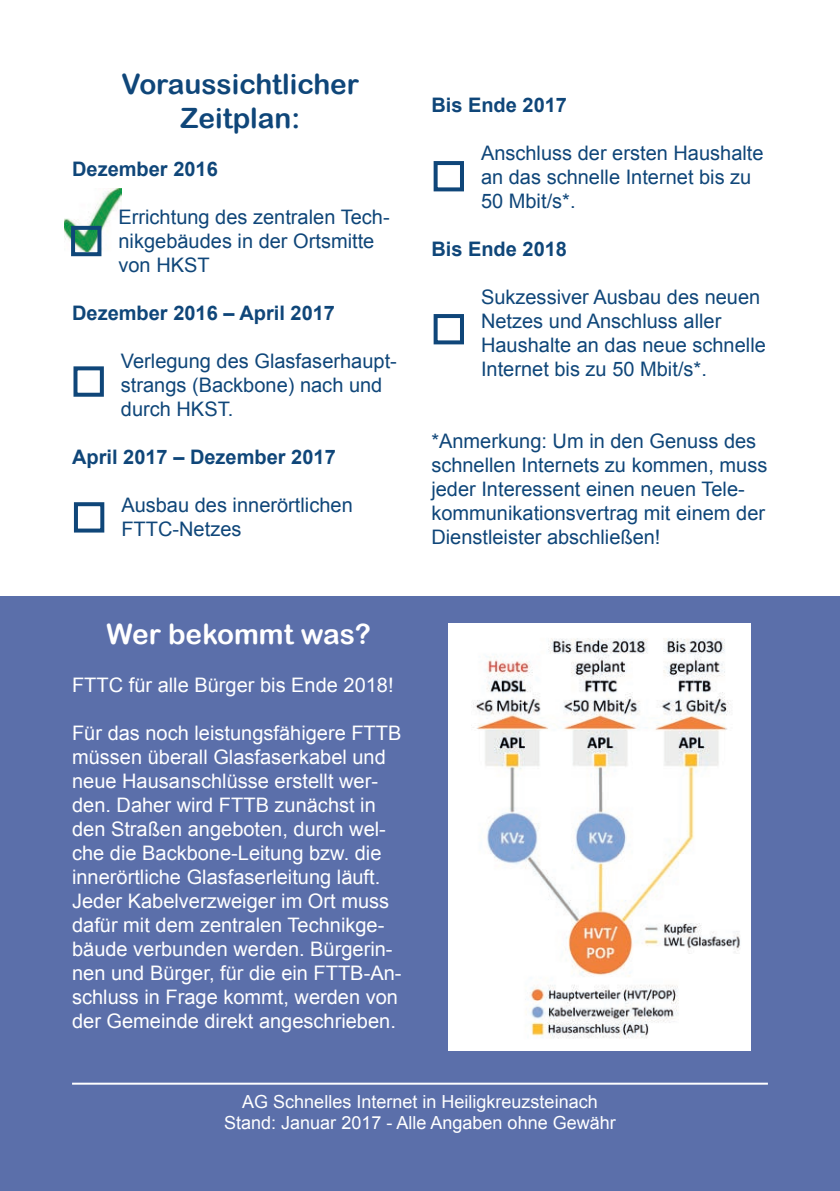
<style>
.page{position:relative;width:840px;height:1191px;background:#fff}
.page>*{position:absolute;margin:0;border:0;box-sizing:border-box;transform-origin:0 0}
.t1{font:28px/33.6px "Arial Rounded MT Bold";color:#0f4679;text-align:center}
.t2{font:28px "Arial Rounded MT Bold";color:#fff}
.t3{font:20px/24px "Arial";color:#0f4679}
.t4{font:20px/24px "Arial";color:#fff}
.t5{font:700 20px "Arial";color:#0f4679}
.t6{font:18px/21.6px "Arial";color:#fff;text-align:center}
</style>
<div class="page">
<div style="left:0;top:596px;width:839px;height:595px;background:#5b6faa"></div>
<img style="left:65px;top:188px;width:57px;height:63px">
<hr style="left:72px;top:1082px;width:695px;height:2px;background:#fff">
<img style="left:448px;top:624px;width:302px;height:426px">
<div style="left:71px;top:226px;width:30px;height:30px;border:4px solid #0f4679"></div>
<div style="left:73px;top:366px;width:31px;height:31px;border:4px solid #0f4679"></div>
<div style="left:74px;top:502px;width:30px;height:30px;border:4px solid #0f4679"></div>
<div style="left:433px;top:161px;width:30px;height:30px;border:4px solid #0f4679"></div>
<div style="left:433px;top:314px;width:30px;height:30px;border:4px solid #0f4679"></div>
<h1 class="t1" style="left:121px;top:67px;width:239px">Voraussichtlicher<br>Zeitplan:</h1>
<p class="t5" style="left:72px;top:155px;width:147px">Dezember 2016</p>
<p class="t3" style="left:118px;top:205px;width:272px">Errichtung des zentralen Tech&shy;nikgebäudes in der Ortsmitte von HKST</p>
<p class="t5" style="left:72px;top:299px;width:264px">Dezember 2016 – April 2017</p>
<p class="t3" style="left:121px;top:349px;width:277px">Verlegung des Glasfaserhaupt&shy;strangs (Backbone) nach und durch HKST.</p>
<p class="t5" style="left:72px;top:443px;width:265px">April 2017 – Dezember 2017</p>
<p class="t3" style="left:121px;top:493px;width:233px">Ausbau des innerörtlichen<br>FTTC-Netzes</p>
<p class="t5" style="left:431px;top:92px;width:137px">Bis Ende 2017</p>
<p class="t3" style="left:480px;top:141px;width:284px">Anschluss der ersten Haushalte an das schnelle Internet bis zu<br>50 Mbit/s*.</p>
<p class="t5" style="left:431px;top:236px;width:137px">Bis Ende 2018</p>
<p class="t3" style="left:480px;top:285px;width:286px">Sukzessiver Ausbau des neuen<br>Netzes und Anschluss aller<br>Haushalte an das neue schnelle<br>Internet bis zu 50 Mbit/s*.</p>
<p class="t3" style="left:431px;top:429px;width:337px">*Anmerkung: Um in den Genuss des schnellen Internets zu kommen, muss jeder Interessent einen neuen Tele&shy;kommunikationsvertrag mit einem der Dienstleister abschließen!</p>
<h1 class="t2" style="left:106px;top:618px;width:266px">Wer bekommt was?</h1>
<p class="t4" style="left:72px;top:673px;width:323px">FTTC für alle Bürger bis Ende 2018!</p>
<p class="t4" style="left:72px;top:721px;width:331px">Für das noch leistungsfähigere FTTB müssen überall Glasfaserkabel und neue Hausanschlüsse erstellt wer&shy;den. Daher wird FTTB zunächst in den Straßen angeboten, durch wel&shy;che die Backbone-Leitung bzw. die innerörtliche Glasfaserleitung läuft.<br>Jeder Kabelverzweiger im Ort muss dafür mit dem zentralen Technikge&shy;bäude verbunden werden. Bürgerin&shy;nen und Bürger, für die ein FTTB-An&shy;schluss in Frage kommt, werden von der Gemeinde direkt angeschrieben.</p>
<p class="t6" style="left:224px;top:1090px;width:393px">AG Schnelles Internet in Heiligkreuzsteinach<br>Stand: Januar 2017 - Alle Angaben ohne Gewähr</p>
</div>
